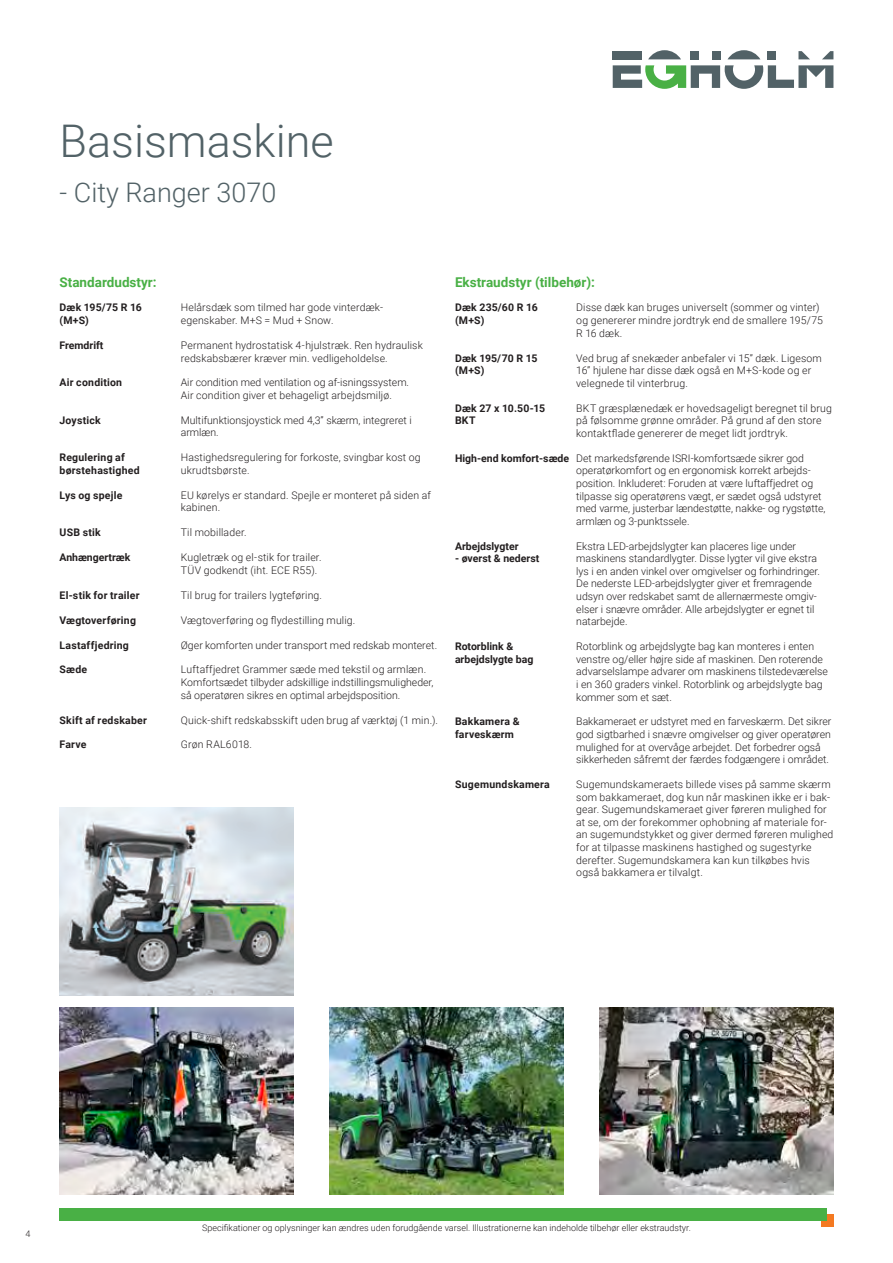
<style>
.page{position:relative;width:893px;height:1263px;background:#fff}
.page>*{position:absolute;margin:0;border:0;box-sizing:border-box;transform-origin:0 0}
.t1{font:300 45px "Roboto";color:#526267}
.t2{font:300 27px "Roboto";color:#526267}
.t3{font:700 13.5px "Roboto";color:#49b045}
.t4{font:300 10.5px/12.6px "Roboto";color:#231f20}
.t5{font:700 10.5px/12.6px "Roboto";letter-spacing:.02em;color:#231f20}
.t6{font:300 10.5px/12.6px "Roboto";letter-spacing:.02em;color:#231f20}
.t7{font:700 10.5px/12.6px "Roboto";color:#231f20}
.t8{font:300 9px "Roboto";color:#231f20}
.s1{font-weight:700}
</style>
<div class="page">
<div style="left:821px;top:1214px;width:12px;height:13px;background:#f47921"></div>
<div style="left:60px;top:1208px;width:767px;height:12px;background:#49b045"></div>
<img style="left:330px;top:1008px;width:233px;height:187px">
<img style="left:60px;top:808px;width:233px;height:187px">
<img style="left:60px;top:1008px;width:233px;height:187px">
<img style="left:600px;top:1008px;width:233px;height:187px">
<svg style="left:822px;top:51px;width:11px;height:8px"></svg>
<svg style="left:798px;top:51px;width:12px;height:8px"></svg>
<div style="left:768px;top:51px;width:8px;height:8px;background:#526267"></div>
<svg style="left:728px;top:50px;width:32px;height:9px"></svg>
<div style="left:712px;top:51px;width:8px;height:8px;background:#526267"></div>
<div style="left:691px;top:51px;width:8px;height:8px;background:#526267"></div>
<svg style="left:648px;top:50px;width:33px;height:9px"></svg>
<svg style="left:613px;top:65px;width:220px;height:24px"></svg>
<div style="left:613px;top:51px;width:29px;height:8px;background:#526267"></div>
<h1 class="t1" style="left:60px;top:110px;width:276px">Basismaskine</h1>
<h2 class="t2" style="left:60px;top:174px;width:218px">- City Ranger 3070</h2>
<p class="t3" style="left:60px;top:272px;width:99px">Standardudstyr:</p>
<p class="t5" style="left:60px;top:301px;width:84px">Dæk 195/75 R 16 (M+S)</p>
<p class="t4" style="left:181px;top:301px;width:204px">Helårsdæk som tilmed har gode vinterdæk&shy;egenskaber. M+S = Mud + Snow.</p>
<p class="t7" style="left:60px;top:338px;width:45px">Fremdrift</p>
<p class="t4" style="left:181px;top:338px;width:244px">Permanent hydrostatisk 4-hjulstræk. Ren hydraulisk redskabsbærer kræver min. vedligeholdelse.</p>
<p class="t5" style="left:60px;top:376px;width:64px">Air condition</p>
<p class="t4" style="left:181px;top:376px;width:230px">Air condition med ventilation og af-isningssystem.<br>Air condition giver et behageligt arbejdsmiljø.</p>
<p class="t5" style="left:60px;top:413px;width:43px">Joystick</p>
<p class="t4" style="left:181px;top:413px;width:233px">Multifunktionsjoystick med 4,3” skærm, integreret i armlæn.</p>
<p class="t5" style="left:60px;top:451px;width:82px">Regulering af børstehastighed</p>
<p class="t4" style="left:181px;top:451px;width:241px">Hastighedsregulering for forkoste, svingbar kost og ukrudtsbørste.</p>
<p class="t5" style="left:60px;top:488px;width:64px">Lys og spejle</p>
<p class="t4" style="left:181px;top:488px;width:252px">EU kørelys er standard. Spejle er monteret på siden af kabinen.</p>
<p class="t5" style="left:60px;top:526px;width:43px">USB stik</p>
<p class="t4" style="left:181px;top:526px;width:67px">Til mobillader.</p>
<p class="t7" style="left:60px;top:551px;width:72px">Anhængertræk</p>
<p class="t4" style="left:181px;top:551px;width:142px">Kugletræk og el-stik for trailer.<br>TÜV godkendt (iht. ECE R55).</p>
<p class="t5" style="left:60px;top:588px;width:82px">El-stik for trailer</p>
<p class="t4" style="left:181px;top:588px;width:143px">Til brug for trailers lygteføring.</p>
<p class="t5" style="left:60px;top:613px;width:78px">Vægtoverføring</p>
<p class="t4" style="left:181px;top:613px;width:176px">Vægtoverføring og flydestilling mulig.</p>
<p class="t5" style="left:60px;top:638px;width:71px">Lastaffjedring</p>
<p class="t4" style="left:181px;top:638px;width:258px">Øger komforten under transport med redskab monteret.</p>
<p class="t5" style="left:60px;top:663px;width:29px">Sæde</p>
<p class="t4" style="left:181px;top:663px;width:254px">Luftaffjedret Grammer sæde med tekstil og armlæn.<br>Komfortsædet tilbyder adskillige indstillingsmuligheder, så operatøren sikres en optimal arbejdsposition.</p>
<p class="t5" style="left:60px;top:713px;width:89px">Skift af redskaber</p>
<p class="t4" style="left:181px;top:713px;width:259px">Quick-shift redskabsskift uden brug af værktøj (1 min.).</p>
<p class="t5" style="left:60px;top:738px;width:28px">Farve</p>
<p class="t6" style="left:181px;top:738px;width:73px">Grøn RAL6018.</p>
<p class="t3" style="left:455px;top:272px;width:142px">Ekstraudstyr (tilbehør):</p>
<p class="t5" style="left:455px;top:301px;width:84px">Dæk 235/60 R 16 (M+S)</p>
<p class="t4" style="left:576px;top:301px;width:248px">Disse dæk kan bruges universelt (sommer og vinter) og genererer mindre jordtryk end de smallere 195/75<br>R 16 dæk.</p>
<p class="t5" style="left:455px;top:351px;width:84px">Dæk 195/70 R 15 (M+S)</p>
<p class="t4" style="left:576px;top:351px;width:247px">Ved brug af snekæder anbefaler vi 15” dæk. Ligesom<br>16” hjulene har disse dæk også en M+S-kode og er velegnede til vinterbrug.</p>
<p class="t5" style="left:455px;top:401px;width:92px">Dæk 27 x 10.50-15<br>BKT</p>
<p class="t6" style="left:576px;top:401px;width:257px">BKT græsplænedæk er hovedsageligt beregnet til brug på følsomme grønne områder. På grund af den store kontaktflade genererer de meget lidt jordtryk.</p>
<p class="t4" style="left:576px;top:451px;width:251px;text-indent:-121px"><span class="s1">High-end komfort-sæde</span> Det markedsførende ISRI-komfortsæde sikrer god operatørkomfort og en ergonomisk korrekt arbejds&shy;position. Inkluderet: Foruden at være luftaffjedret og tilpasse sig operatørens vægt, er sædet også udstyret med varme, justerbar lændestøtte, nakke- og rygstøtte, armlæn og 3-punktssele.</p>
<p class="t7" style="left:455px;top:539px;width:65px">Arbejdslygter</p>
<p class="t7" style="left:455px;top:552px;width:86px">- øverst &amp; nederst</p>
<p class="t4" style="left:576px;top:539px;width:245px">Ekstra LED-arbejdslygter kan placeres lige under maskinens standardlygter. Disse lygter vil give ekstra lys i en anden vinkel over omgivelser og forhindringer.<br>De nederste LED-arbejdslygter giver et fremragende udsyn over redskabet samt de allernærmeste omgiv&shy;elser i snævre områder. Alle arbejdslygter er egnet til natarbejde.</p>
<p class="t7" style="left:455px;top:640px;width:80px">Rotorblink &amp; arbejdslygte bag</p>
<p class="t4" style="left:576px;top:640px;width:253px">Rotorblink og arbejdslygte bag kan monteres i enten venstre og/eller højre side af maskinen. Den roterende advarselslampe advarer om maskinens tilstedeværelse i en 360 graders vinkel. Rotorblink og arbejdslygte bag kommer som et sæt.</p>
<p class="t5" style="left:455px;top:715px;width:66px">Bakkamera &amp; farveskærm</p>
<p class="t4" style="left:576px;top:715px;width:257px">Bakkameraet er udstyret med en farveskærm. Det sikrer god sigtbarhed i snævre omgivelser og giver operatøren mulighed for at overvåge arbejdet. Det forbedrer også sikkerheden såfremt der færdes fodgængere i området.</p>
<p class="t5" style="left:455px;top:778px;width:96px">Sugemundskamera</p>
<p class="t4" style="left:576px;top:778px;width:259px">Sugemundskameraets billede vises på samme skærm som bakkameraet, dog kun når maskinen ikke er i bak&shy;gear. Sugemundskameraet giver føreren mulighed for at se, om der forekommer ophobning af materiale for&shy;an sugemundstykket og giver dermed føreren mulighed for at tilpasse maskinens hastighed og sugestyrke derefter. Sugemundskamera kan kun tilkøbes hvis også bakkamera er tilvalgt.</p>
<p class="t8" style="left:26px;top:1228px;width:6px">4</p>
<p class="t8" style="left:202px;top:1222px;width:490px">Specifikationer og oplysninger kan ændres uden forudgående varsel. Illustrationerne kan indeholde tilbehør eller ekstraudstyr.</p>
</div>
